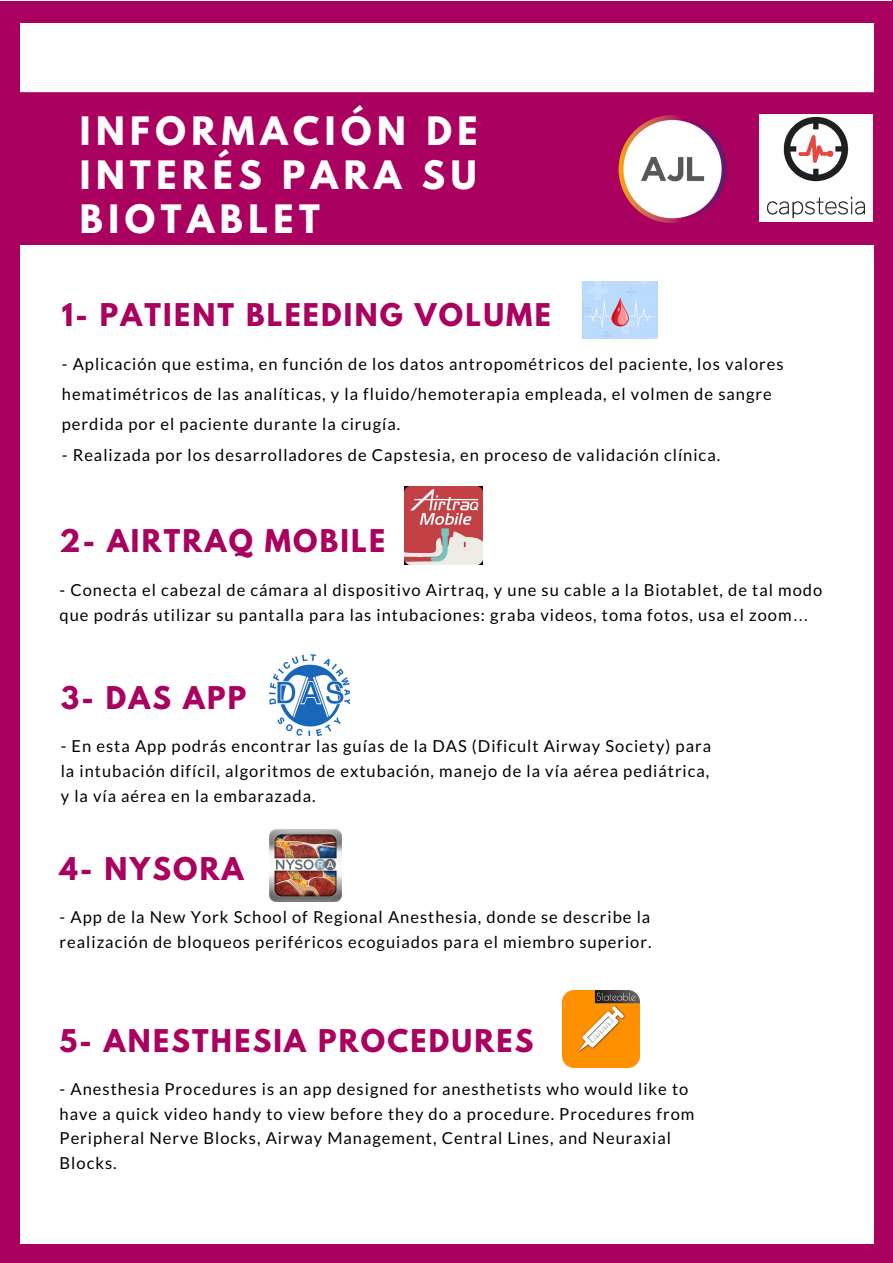
<style>
.page{position:relative;width:893px;height:1263px;background:#fff}
.page>*{position:absolute;margin:0;border:0;box-sizing:border-box;transform-origin:0 0}
.t1{font:700 34.65px/43.8px "League Spartan";letter-spacing:.16em;color:#fff;text-align:justify}
.t2{font:700 27.75px "League Spartan";letter-spacing:.08em;color:#aa005f}
.t3{font:16.5px/24.8px "Lato";letter-spacing:.06em;color:#000}
.s1{font-family:"Liberation Sans"}
</style>
<div class="page">
<div style="left:874px;top:1243px;width:18px;height:19px;background:#aa005f"></div>
<div style="left:0;top:21px;width:19px;height:1224px;background:#aa005f"></div>
<div style="left:0;top:1243px;width:19px;height:19px;background:#aa005f"></div>
<div style="left:874px;top:21px;width:18px;height:1224px;background:#aa005f"></div>
<div style="left:18px;top:1243px;width:857px;height:19px;background:#aa005f"></div>
<div style="left:874px;top:1px;width:18px;height:22px;background:#aa005f"></div>
<div style="left:0;top:1px;width:19px;height:22px;background:#aa005f"></div>
<div style="left:18px;top:1px;width:857px;height:22px;background:#aa005f"></div>
<div style="left:19px;top:92px;width:855px;height:153px;background:#aa005f"></div>
<img style="left:617px;top:110px;width:110px;height:117px">
<img style="left:759px;top:115px;width:113px;height:106px">
<img style="left:581px;top:281px;width:77px;height:57px">
<img style="left:405px;top:487px;width:77px;height:77px">
<img style="left:270px;top:654px;width:80px;height:81px">
<img style="left:270px;top:830px;width:72px;height:71px">
<img style="left:562px;top:990px;width:78px;height:78px">
<h1 class="t1" style="left:80px;top:113px;width:399px">INFORMACIÓN DE INTERÉS PARA SU BIOTABLET</h1>
<h2 class="t2" style="left:62px;top:301px;width:490px">1- PATIENT BLEEDING VOLUME</h2>
<p class="t3" style="left:62px;top:348px;width:723px;line-height:30.3px">- Aplicación que estima, en función de los datos antropométricos del paciente, los valores hematimétricos de las analíticas, y la fluido/hemoterapia empleada, el volmen de sangre perdida por el paciente durante la cirugía.</p>
<p class="t3" style="left:62px;top:442px;width:660px">- Realizada por los desarrolladores de Capstesia, en proceso de validación clínica.</p>
<h2 class="t2" style="left:60px;top:527px;width:327px">2- AIRTRAQ MOBILE</h2>
<p class="t3" style="left:60px;top:577px;width:764px">- Conecta el cabezal de cámara al dispositivo Airtraq, y une su cable a la Biotablet, de tal modo que podrás utilizar su pantalla para las intubaciones: graba videos, toma fotos, usa el zoom<span class="s1">…</span></p>
<h2 class="t2" style="left:61px;top:684px;width:187px">3- DAS APP</h2>
<p class="t3" style="left:61px;top:733px;width:652px;text-align:justify">- En esta App podrás encontrar las guías de la DAS (Dificult Airway Society) para la intubación difícil, algoritmos de extubación, manejo de la vía aérea pediátrica, y la vía aérea en la embarazada.</p>
<h2 class="t2" style="left:60px;top:855px;width:185px">4- NYSORA</h2>
<p class="t3" style="left:60px;top:904px;width:593px">- App de la New York School of Regional Anesthesia, donde se describe la realización de bloqueos periféricos ecoguiados para el miembro superior.</p>
<h2 class="t2" style="left:60px;top:1027px;width:475px">5- ANESTHESIA PROCEDURES</h2>
<p class="t3" style="left:60px;top:1076px;width:636px">- Anesthesia Procedures is an app designed for anesthetists who would like to have a quick video handy to view before they do a procedure. Procedures from Peripheral Nerve Blocks, Airway Management, Central Lines, and Neuraxial Blocks.</p>
</div>
